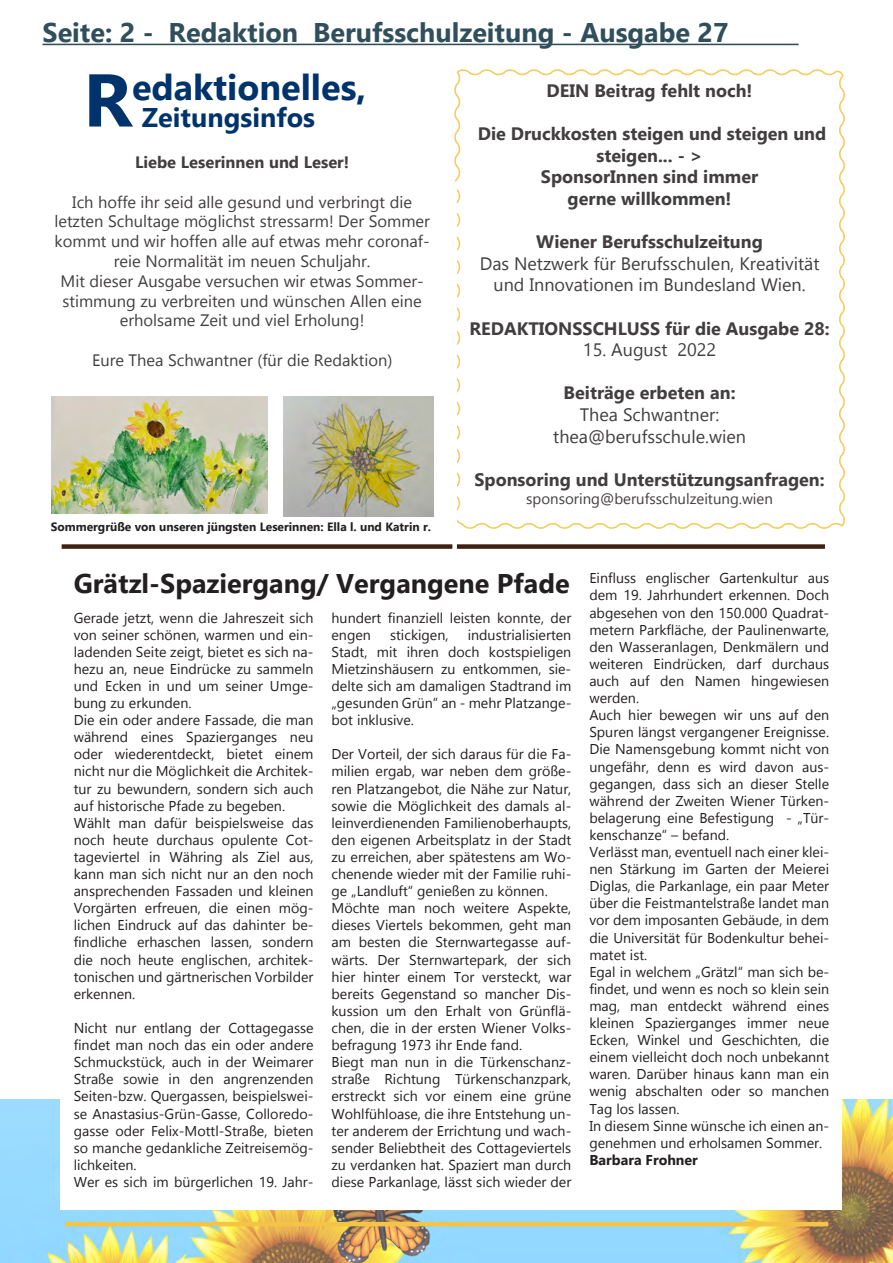
<style>
.page{position:relative;width:893px;height:1263px;background:#fff}
.page>*{position:absolute;margin:0;border:0;box-sizing:border-box;transform-origin:0 0}
.t1{font:700 36px "Gadugi";color:#00336c}
.t2{font:700 27px "Gadugi";color:#314f5a}
.t3{font:700 27px "Gadugi";color:#231f20}
.t4{font:700 27px "Gadugi";color:#00336c}
.t5{font:700 18px/21.6px "Gadugi";color:#231f20;text-align:center}
.t6{font:18px/21.6px "Gadugi";color:#231f20;text-align:center}
.t7{font:16.5px/19.8px "Gadugi";color:#231f20;text-align:center}
.t8{font:700 16.5px "Gadugi";color:#231f20}
.t9{font:15px "Gadugi";color:#231f20}
.t10{font:14.25px/17.1px "Gadugi";color:#231f20}
.t11{font:700 14.25px "Gadugi";color:#231f20}
.t12{font:700 12px "Gadugi";color:#231f20}
.s1{font-size:74.55px}
</style>
<div class="page">
<hr style="left:43px;top:44px;width:756px;height:1px;background:#314f5a">
<img style="left:0;top:1100px;width:893px;height:163px">
<svg style="left:454px;top:69px;width:391px;height:460px"></svg>
<div style="left:62px;top:544px;width:763px;height:5px;background:#3f2110"></div>
<div style="left:452px;top:182px;width:5px;height:395px;background:#fff"></div>
<hr style="left:65px;top:1222px;width:763px;height:4px;background:#f4c446">
<div style="left:61px;top:560px;width:781px;height:649px;background:#fff"></div>
<img style="left:283px;top:397px;width:151px;height:119px">
<img style="left:51px;top:396px;width:217px;height:118px">
<h2 class="t2" style="left:43px;top:16px;width:688px">Seite: 2 - Redaktion Berufsschulzeitung - Ausgabe 27</h2>
<h1 class="t1" style="left:83px;top:65px;width:284px"><span class="s1">R</span>edaktionelles,</h1>
<p class="t5" style="left:547px;top:80px;width:207px">DEIN Beitrag fehlt noch!</p>
<p class="t5" style="left:478px;top:123px;width:350px">Die Druckkosten steigen und steigen und steigen... - &gt;<br>SponsorInnen sind immer<br>gerne willkommen!</p>
<p class="t5" style="left:536px;top:231px;width:228px">Wiener Berufsschulzeitung</p>
<p class="t6" style="left:480px;top:252px;width:341px">Das Netzwerk für Berufsschulen, Kreativität und Innovationen im Bundesland Wien.</p>
<p class="t5" style="left:469px;top:317px;width:362px">REDAKTIONSSCHLUSS für die Ausgabe 28:</p>
<p class="t6" style="left:583px;top:339px;width:135px">15. August 2022</p>
<p class="t5" style="left:564px;top:382px;width:173px">Beiträge erbeten an:</p>
<p class="t6" style="left:553px;top:404px;width:194px">Thea Schwantner: thea@berufsschule.wien</p>
<p class="t5" style="left:474px;top:468px;width:352px">Sponsoring und Unterstützungsanfragen:</p>
<p class="t9" style="left:526px;top:489px;width:248px">sponsoring@berufsschulzeitung.wien</p>
<h2 class="t4" style="left:142px;top:101px;width:175px">Zeitungsinfos</h2>
<p class="t8" style="left:135px;top:152px;width:216px">Liebe Leserinnen und Leser!</p>
<p class="t7" style="left:54px;top:192px;width:377px">Ich hoffe ihr seid alle gesund und verbringt die letzten Schultage möglichst stressarm! Der Sommer kommt und wir hoffen alle auf etwas mehr coronaf&shy;reie Normalität im neuen Schuljahr.<br>Mit dieser Ausgabe versuchen wir etwas Sommer&shy;stimmung zu verbreiten und wünschen Allen eine erholsame Zeit und viel Erholung!</p>
<p class="t7" style="left:92px;top:350px;width:302px">Eure Thea Schwantner (für die Redaktion)</p>
<p class="t12" style="left:51px;top:519px;width:382px">Sommergrüße von unseren jüngsten Leserinnen: Ella l. und Katrin r.</p>
<h2 class="t3" style="left:74px;top:567px;width:497px">Grätzl-Spaziergang/ Vergangene Pfade</h2>
<p class="t10" style="left:74px;top:609px;width:241px">Gerade jetzt, wenn die Jahreszeit sich von seiner schönen, warmen und ein&shy;ladenden Seite zeigt, bietet es sich na&shy;hezu an, neue Eindrücke zu sammeln und Ecken in und um seiner Umge&shy;bung zu erkunden.<br>Die ein oder andere Fassade, die man während eines Spazierganges neu oder wiederentdeckt, bietet einem nicht nur die Möglichkeit die Architek&shy;tur zu bewundern, sondern sich auch auf historische Pfade zu begeben.<br>Wählt man dafür beispielsweise das noch heute durchaus opulente Cot&shy;tageviertel in Währing als Ziel aus, kann man sich nicht nur an den noch ansprechenden Fassaden und kleinen Vorgärten erfreuen, die einen mög&shy;lichen Eindruck auf das dahinter be&shy;findliche erhaschen lassen, sondern die noch heute englischen, architek&shy;tonischen und gärtnerischen Vorbilder erkennen.</p>
<p class="t10" style="left:74px;top:1019px;width:241px">Nicht nur entlang der Cottagegasse findet man noch das ein oder andere Schmuckstück, auch in der Weimarer Straße sowie in den angrenzenden Seiten-bzw. Quergassen, beispielswei&shy;se Anastasius-Grün-Gasse, Colloredo&shy;gasse oder Felix-Mottl-Straße, bieten so manche gedankliche Zeitreisemög&shy;lichkeiten.<br>Wer es sich im bürgerlichen 19. Jahr-</p>
<p class="t10" style="left:332px;top:609px;width:241px">hundert finanziell leisten konnte, der engen</p>
<p class="t10" style="left:332px;top:626px;width:241px;text-align:justify;text-indent:136px">industrialisierten Stadt, mit ihren doch kostspieligen Mietzinshäusern zu entkommen, sie&shy;delte sich am damaligen Stadtrand im „gesunden Grün“ an - mehr Platzange&shy;bot inklusive.</p>
<p class="t10" style="left:332px;top:746px;width:241px">Der Vorteil, der sich daraus für die Fa&shy;milien ergab, war neben dem größe&shy;ren Platzangebot, die Nähe zur Natur, sowie die Möglichkeit des damals al&shy;leinverdienenden Familienoberhaupts, den eigenen Arbeitsplatz in der Stadt zu erreichen, aber spätestens am Wo&shy;chenende wieder mit der Familie ruhi&shy;ge „Landluft“ genießen zu können.<br>Möchte man noch weitere Aspekte, dieses Viertels bekommen, geht man am besten die Sternwartegasse auf&shy;wärts. Der Sternwartepark, der sich hier hinter einem Tor versteckt, war bereits Gegenstand so mancher Dis&shy;kussion um den Erhalt von Grünflä&shy;chen, die in der ersten Wiener Volks&shy;befragung 1973 ihr Ende fand.<br>Biegt man nun in die Türkenschanz&shy;straße Richtung Türkenschanzpark, erstreckt sich vor einem eine grüne Wohlfühloase, die ihre Entstehung un&shy;ter anderem der Errichtung und wach&shy;sender Beliebtheit des Cottageviertels zu verdanken hat. Spaziert man durch diese Parkanlage, lässt sich wieder der</p>
<p class="t10" style="left:390px;top:626px;width:60px">stickigen,</p>
<p class="t10" style="left:589px;top:570px;width:241px">Einfluss englischer Gartenkultur aus dem 19. Jahrhundert erkennen. Doch abgesehen von den 150.000 Quadrat&shy;metern Parkfläche, der Paulinenwarte, den Wasseranlagen, Denkmälern und weiteren Eindrücken, darf durchaus auch auf den Namen hingewiesen werden.<br>Auch hier bewegen wir uns auf den Spuren längst vergangener Ereignisse.<br>Die Namensgebung kommt nicht von ungefähr, denn es wird davon aus&shy;gegangen, dass sich an dieser Stelle während der Zweiten Wiener Türken&shy;belagerung eine Befestigung - „Tür&shy;kenschanze“ – befand.<br>Verlässt man, eventuell nach einer klei&shy;nen Stärkung im Garten der Meierei Diglas, die Parkanlage, ein paar Meter über die Feistmantelstraße landet man vor dem imposanten Gebäude, in dem die Universität für Bodenkultur behei&shy;matet ist.<br>Egal in welchem „Grätzl“ man sich be&shy;findet, und wenn es noch so klein sein mag, man entdeckt während eines kleinen Spazierganges immer neue Ecken, Winkel und Geschichten, die einem vielleicht doch noch unbekannt waren. Darüber hinaus kann man ein wenig abschalten oder so manchen Tag los lassen.<br>In diesem Sinne wünsche ich einen an&shy;genehmen und erholsamen Sommer.</p>
<p class="t11" style="left:589px;top:1151px;width:110px">Barbara Frohner</p>
</div>
